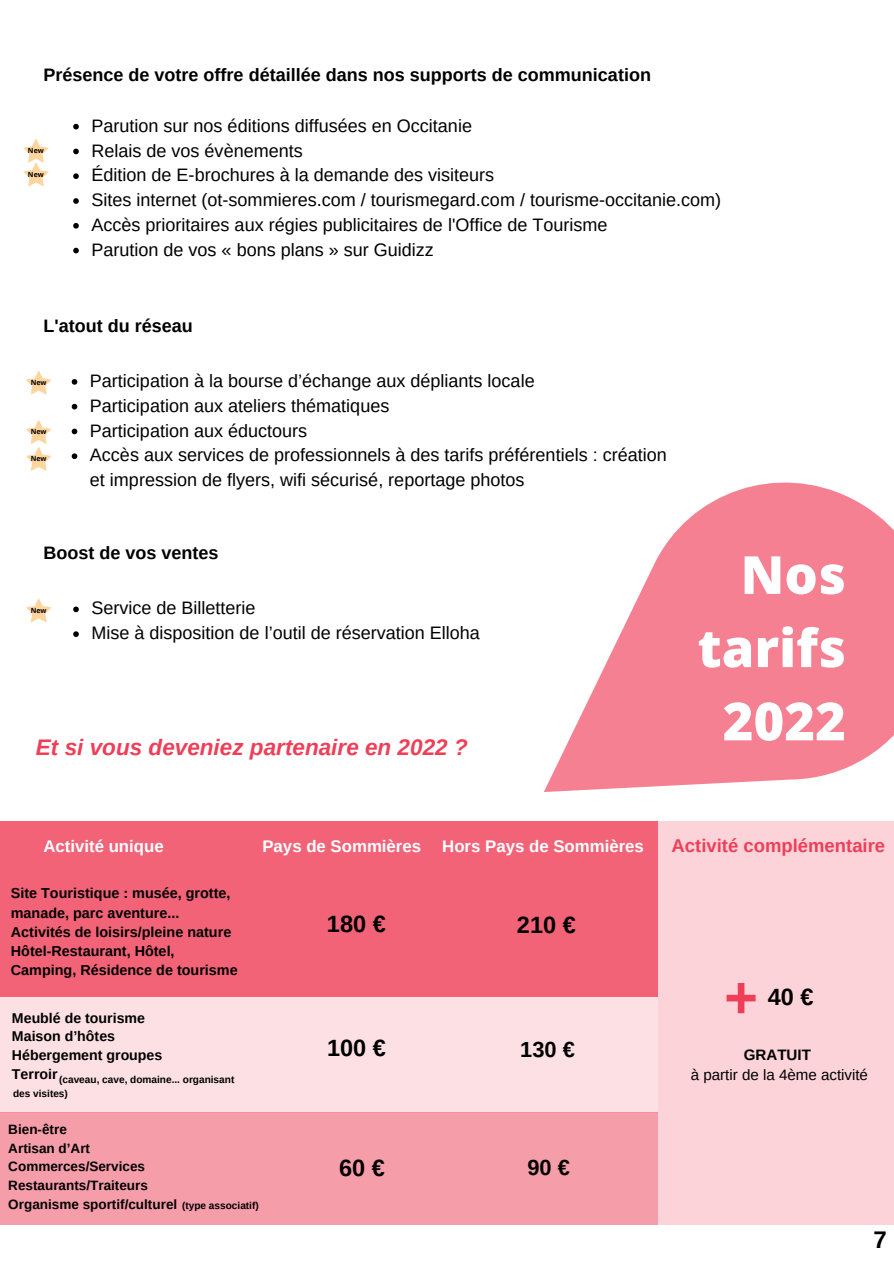
<style>
.page{position:relative;width:894px;height:1264px;background:#fff}
.page>*{position:absolute;margin:0;border:0;box-sizing:border-box;transform-origin:0 0}
.t1{font:800 52.5px/73.2px "Open Sans";color:#fff;text-align:right}
.t2{font:700 24px "Arimo";color:#000}
.t3{font:700 23.55px "Arimo";color:#000}
.t4{font:italic 700 22.5px "Arimo";color:#ef3e58}
.t5{font:700 21.75px "Arimo";color:#000}
.t6{font:700 18.45px "Arimo";color:#ef3e58}
.t7{font:18px/24.8px "Arimo";color:#000}
.t8{font:700 18px "Arimo";color:#000}
.t9{font:700 16.8px "Arimo";color:#fff}
.t10{font:15.15px "Arimo";color:#000}
.t11{font:700 15.15px "Arimo";color:#000}
.t12{font:700 14.4px/19.2px "Arimo";color:#000}
.t13{font:700 14.1px/18.9px "Arimo";color:#000}
.t14{font:700 13.5px/18.6px "Arimo";color:#000}
.t15{font:700 10.05px "Arimo";color:#000}
.t16{font:700 7.05px "Open Sans";color:#000}
</style>
<div class="page">
<svg style="left:26px;top:370px;width:25px;height:24px"></svg>
<svg style="left:23px;top:139px;width:26px;height:47px"></svg>
<svg style="left:26px;top:598px;width:25px;height:24px"></svg>
<svg style="left:26px;top:420px;width:25px;height:51px"></svg>
<svg style="left:73px;top:124px;width:6px;height:5px"></svg>
<svg style="left:73px;top:149px;width:6px;height:5px"></svg>
<svg style="left:73px;top:173px;width:6px;height:6px"></svg>
<svg style="left:73px;top:198px;width:6px;height:6px"></svg>
<svg style="left:73px;top:223px;width:6px;height:5px"></svg>
<svg style="left:73px;top:248px;width:6px;height:5px"></svg>
<svg style="left:544px;top:482px;width:349px;height:439px;fill:#f48091"></svg>
<svg style="left:72px;top:379px;width:5px;height:6px"></svg>
<svg style="left:72px;top:404px;width:5px;height:5px"></svg>
<svg style="left:72px;top:428px;width:5px;height:6px"></svg>
<svg style="left:72px;top:453px;width:5px;height:6px"></svg>
<svg style="left:73px;top:606px;width:6px;height:6px"></svg>
<svg style="left:73px;top:631px;width:6px;height:6px"></svg>
<div style="left:0;top:821px;width:657px;height:175px;background:#f26378"></div>
<div style="left:0;top:997px;width:657px;height:116px;background:#fce0e4"></div>
<div style="left:0;top:1112px;width:657px;height:112px;background:#f69daa"></div>
<div style="left:658px;top:821px;width:235px;height:403px;background:#fbd3d9"></div>
<svg style="left:726px;top:983px;width:29px;height:30px"></svg>
<p class="t8" style="left:43px;top:64px;width:609px">Présence de votre offre détaillée dans nos supports de communication</p>
<p class="t7" style="left:91px;top:113px;width:631px">Parution sur nos éditions diffusées en Occitanie<br>Relais de vos évènements<br>Édition de E-brochures à la demande des visiteurs<br>Sites internet (ot-sommieres.com / tourismegard.com / tourisme-occitanie.com)<br>Accès prioritaires aux régies publicitaires de l'Office de Tourisme<br>Parution de vos « bons plans » sur Guidizz</p>
<p class="t16" style="left:28px;top:146px;width:17px">New</p>
<p class="t16" style="left:28px;top:169px;width:17px">New</p>
<p class="t8" style="left:43px;top:316px;width:151px">L'atout du réseau</p>
<p class="t16" style="left:31px;top:377px;width:17px">New</p>
<p class="t16" style="left:31px;top:427px;width:17px">New</p>
<p class="t16" style="left:31px;top:454px;width:17px">New</p>
<p class="t7" style="left:90px;top:368px;width:578px">Participation à la bourse d’échange aux dépliants locale<br>Participation aux ateliers thématiques<br>Participation aux éductours<br>Accès aux services de professionnels à des tarifs préférentiels : création et impression de flyers, wifi sécurisé, reportage photos</p>
<p class="t8" style="left:43px;top:542px;width:177px">Boost de vos ventes</p>
<p class="t16" style="left:31px;top:605px;width:17px">New</p>
<p class="t7" style="left:91px;top:596px;width:390px">Service de Billetterie<br>Mise à disposition de l’outil de réservation Elloha</p>
<p class="t4" style="left:36px;top:735px;width:433px">Et si vous deveniez partenaire en 2022 ?</p>
<h1 class="t1" style="left:697px;top:537px;width:150px">Nos tarifs<br>2022</h1>
<p class="t9" style="left:43px;top:836px;width:122px">Activité unique</p>
<p class="t9" style="left:262px;top:836px;width:160px">Pays de Sommières</p>
<p class="t9" style="left:442px;top:836px;width:203px">Hors Pays de Sommières</p>
<p class="t6" style="left:671px;top:835px;width:215px">Activité complémentaire</p>
<p class="t12" style="left:11px;top:883px;width:228px">Site Touristique : musée, grotte, manade, parc aventure...<br>Activités de loisirs/pleine nature<br>Hôtel-Restaurant, Hôtel,<br>Camping, Résidence de tourisme</p>
<p class="t13" style="left:12px;top:1008px;width:152px">Meublé de tourisme<br>Maison d’hôtes<br>Hébergement groupes<br>Terroir</p>
<p class="t15" style="left:59px;top:1074px;width:177px">(caveau, cave, domaine... organisant</p>
<p class="t15" style="left:13px;top:1087px;width:56px">des visites)</p>
<p class="t14" style="left:8px;top:1120px;width:170px">Bien-être<br>Artisan d’Art<br>Commerces/Services<br>Restaurants/Traiteurs<br>Organisme sportif/culturel</p>
<p class="t15" style="left:182px;top:1199px;width:78px">(type associatif)</p>
<h3 class="t3" style="left:327px;top:911px;width:60px">180 €</h3>
<h3 class="t3" style="left:327px;top:1034px;width:60px">100 €</h3>
<h3 class="t3" style="left:339px;top:1155px;width:47px">60 €</h3>
<h3 class="t3" style="left:517px;top:911px;width:60px">210 €</h3>
<p class="t5" style="left:520px;top:1036px;width:56px">130 €</p>
<p class="t5" style="left:527px;top:1155px;width:44px">90 €</p>
<h3 class="t3" style="left:767px;top:983px;width:47px">40 €</h3>
<p class="t11" style="left:743px;top:1045px;width:69px">GRATUIT</p>
<p class="t10" style="left:690px;top:1065px;width:179px">à partir de la 4ème activité</p>
<h2 class="t2" style="left:873px;top:1226px;width:15px">7</h2>
</div>
